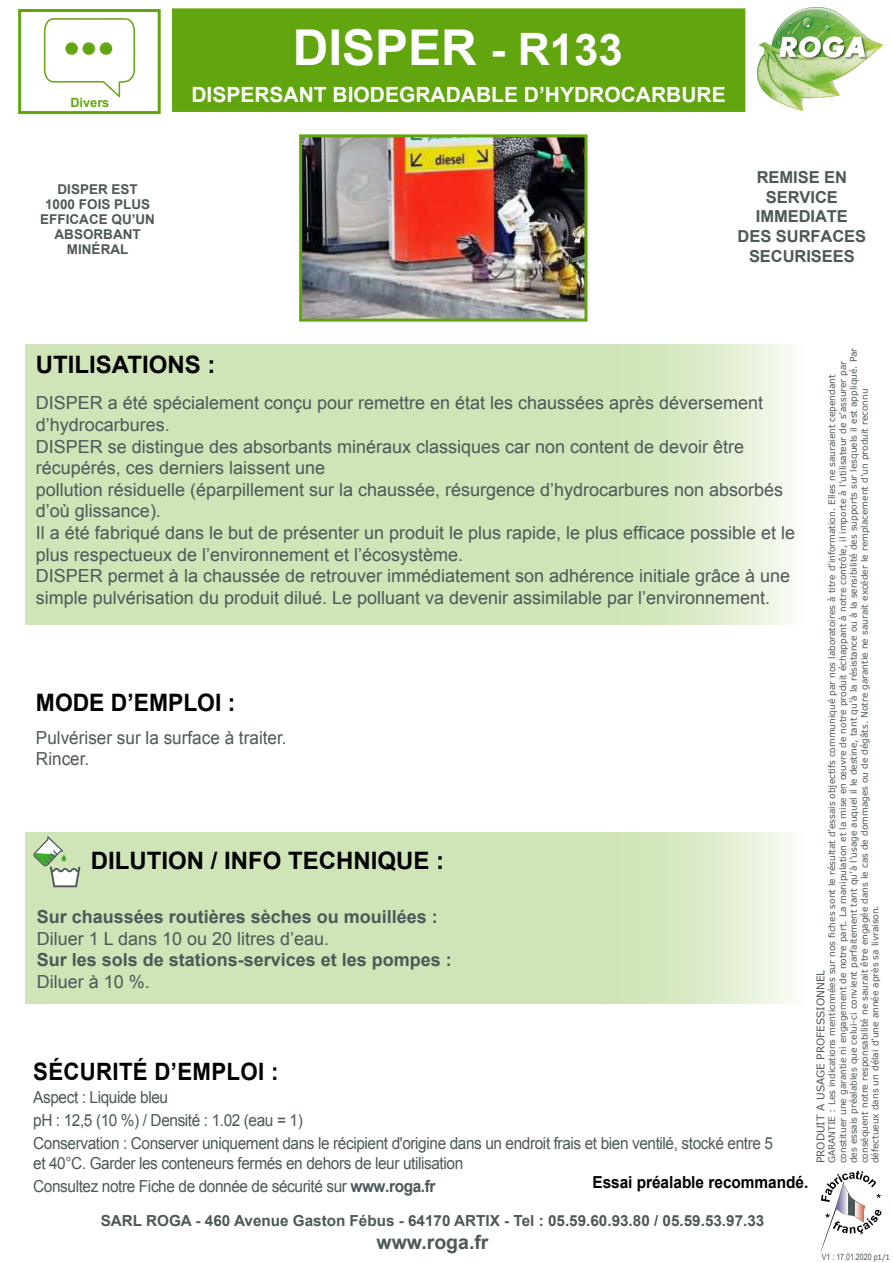
<style>
.page{position:relative;width:893px;height:1263px;background:#fff}
.page>*{position:absolute;margin:0;border:0;box-sizing:border-box;transform-origin:0 0}
.t1{font:700 49.35px "Arial";color:#fff}
.t2{font:700 24px "Arial";color:#000}
.t3{font:700 24px "Arial";color:#000;scale:.93 1}
.t4{font:700 24px "Arial";color:#000;scale:.95 1}
.t5{font:700 21px "Arial";color:#fff}
.t6{font:700 19.5px "Arial";color:#4d5858}
.t7{font:18px/21.6px "Arial";color:#4d5858}
.t8{font:700 18px "Arial";color:#4d5858}
.t9{font:18px/21.6px "Arial";color:#4d5858;scale:.95 1}
.t10{font:16.5px/22.8px "Arial";letter-spacing:-.025em;color:#4d5858;scale:.93 1}
.t11{font:700 16.5px/19.8px "Arial";letter-spacing:-.005em;color:#4d5858;text-align:center}
.t12{font:700 16.5px "Arial";color:#000;scale:.93 1}
.t13{font:700 15.3px "Arial";color:#4d5858}
.t14{font:700 13.5px/15px "Arial";color:#4d5858;text-align:center}
.t15{font:700 12.75px "Arial";color:#61a60e}
.t16{font:10.5px "Verdana";color:#4d5858}
.t17{font:9px/10.8px "Verdana";color:#4d5858}
.t18{font:8.7px "Arial Narrow";letter-spacing:-.005em;color:#4d5858}
.s1{font-size:44.7px}
.s2{font-size:43.65px}
.s3{font-weight:700}
.s4{font-family:"Calibri"}
</style>
<div class="page">
<div style="left:172px;top:8px;width:573px;height:104px;background:#61a60e;border:2px solid #61a60e"></div>
<svg style="left:821px;top:1171px;width:60px;height:80px"></svg>
<img style="left:758px;top:7px;width:124px;height:104px">
<svg style="left:26px;top:832px;width:766px;height:172px;background:#d2e6bc"></svg>
<svg style="left:26px;top:345px;width:766px;height:280px;background:#d2e6bc"></svg>
<svg style="left:33px;top:836px;width:47px;height:51px"></svg>
<div style="left:18px;top:9px;width:143px;height:105px;border:3px solid #61a60e"></div>
<svg style="left:43px;top:18px;width:92px;height:80px"></svg>
<div style="left:101px;top:44px;width:10px;height:10px;background:#61a60e;border-radius:50%"></div>
<div style="left:66px;top:43px;width:11px;height:11px;background:#61a60e;border-radius:50%"></div>
<div style="left:83px;top:44px;width:11px;height:10px;background:#61a60e;border-radius:50%"></div>
<img style="left:303px;top:138px;width:280px;height:180px">
<div style="left:299px;top:134px;width:288px;height:188px;border:3px solid #61a60e"></div>
<h3 class="t15" style="left:70px;top:93px;width:40px">Divers</h3>
<h3 class="t14" style="left:40px;top:182px;width:116px">DISPER EST<br>1000 FOIS PLUS<br>EFFICACE QU’UN<br>ABSORBANT<br>MINÉRAL</h3>
<h1 class="t1" style="left:293px;top:12px;width:332px">DISPER <span class="s1">- R</span><span class="s2">133</span></h1>
<h3 class="t5" style="left:191px;top:80px;width:536px">DISPERSANT BIODEGRADABLE D’HYDROCARBURE</h3>
<h3 class="t11" style="left:738px;top:167px;width:130px">REMISE EN<br>SERVICE<br>IMMEDIATE<br>DES SURFACES<br>SECURISEES</h3>
<h2 class="t2" style="left:36px;top:348px;width:181px">UTILISATIONS :</h2>
<p class="t7" style="left:36px;top:392px;width:761px">DISPER a été spécialement conçu pour remettre en état les chaussées après déversement d’hydrocarbures.<br>DISPER se distingue des absorbants minéraux classiques car non content de devoir être récupérés, ces derniers laissent une<br>pollution résiduelle (éparpillement sur la chaussée, résurgence d’hydrocarbures non absorbés d’où glissance).<br>Il a été fabriqué dans le but de présenter un produit le plus rapide, le plus efficace possible et le plus respectueux de l’environnement et l’écosystème.<br>DISPER permet à la chaussée de retrouver immédiatement son adhérence initiale grâce à une simple pulvérisation du produit dilué. Le polluant va devenir assimilable par l’environnement.</p>
<h2 class="t4" style="left:36px;top:686px;width:212px">MODE D’EMPLOI :</h2>
<h3 class="t9" style="left:36px;top:726px;width:265px">Pulvériser sur la surface à traiter.<br>Rincer.</h3>
<h2 class="t2" style="left:91px;top:843px;width:355px">DILUTION / INFO TECHNIQUE :</h2>
<h3 class="t8" style="left:37px;top:904px;width:403px">Sur chaussées routières sèches ou mouillées :</h3>
<h3 class="t7" style="left:37px;top:927px;width:294px">Diluer 1 L dans 10 ou 20 litres d’eau.</h3>
<h3 class="t8" style="left:37px;top:947px;width:417px">Sur les sols de stations-services et les pompes :</h3>
<h3 class="t7" style="left:37px;top:970px;width:115px">Diluer à 10 %.</h3>
<h2 class="t3" style="left:33px;top:1055px;width:265px">SÉCURITÉ D’EMPLOI :</h2>
<h3 class="t10" style="left:33px;top:1086px;width:797px">Aspect : Liquide bleu<br>pH : 12,5 (10 %) / Densité : 1.02 (eau = 1)<br>Conservation : Conserver uniquement dans le récipient d'origine dans un endroit frais et bien ventilé, stocké entre 5</h3>
<h3 class="t10" style="left:33px;top:1151px;width:464px">et 40°C. Garder les conteneurs fermés en dehors de leur utilisation<br>Consultez notre Fiche de donnée de sécurité sur <span class="s3">www.roga.fr</span></h3>
<h3 class="t12" style="left:592px;top:1171px;width:234px">Essai préalable recommandé.</h3>
<h3 class="t13" style="left:101px;top:1210px;width:665px">SARL ROGA - 460 Avenue Gaston Fébus - 64170 ARTIX - Tel : 05.59.60.93.80 / 05.59.53.97.33</h3>
<h3 class="t6" style="left:377px;top:1229px;width:113px">www.roga.fr</h3>
<p class="t17" style="left:827px;top:1163px;width:817px;rotate:-90deg">GARANTIE : Les indications mentionnées sur nos fiches sont le résultat d’essais objectifs communiqué par nos laboratoires à titre d’information. Elles ne sauraient cependant constituer une garantie ni engagement de notre part. La manipulation et la mise en œuvre de notre produit échappant à notre contrôle, il importe à l’utilisateur de s’assurer par des essais préalables que celui-ci convient parfaitement tant qu’à l’usage auquel il le destine, tant qu’à la résistance ou à la sensibilité des supports sur lesquels il est appliqué. Par conséquent notre responsabilité ne saurait être engagée dans le cas de dommages ou de dégâts. Notre garantie ne saurait excéder le remplacement d’un produit reconnu défectueux dans un délai d’une année après sa livraison.</p>
<p class="t16" style="left:813px;top:1163px;width:195px;rotate:-90deg">PRODUIT A USAGE PROFESSIONNEL</p>
<p class="t18" style="left:822px;top:1251px;width:70px">V1 : 17.01.2020 p<span class="s4">1/1</span></p>
</div>
